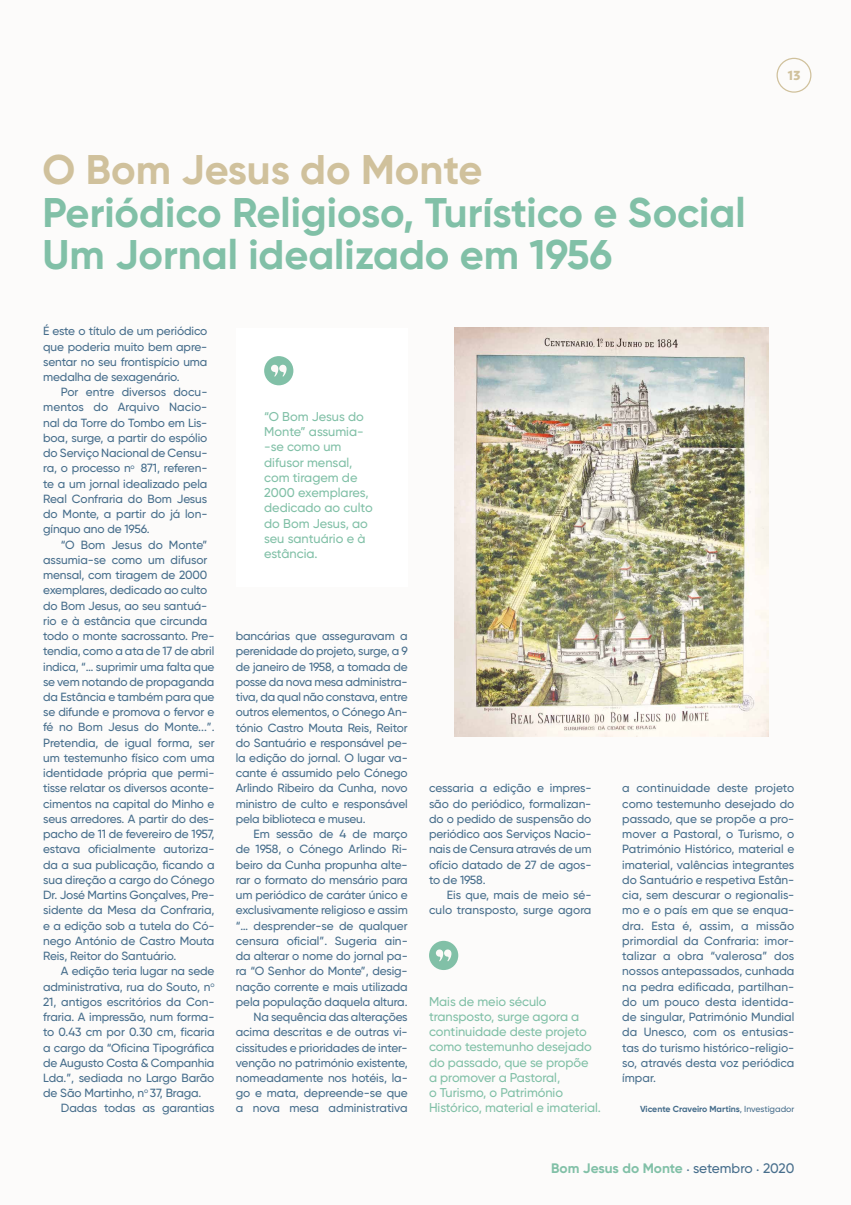
<style>
.page{position:relative;width:851px;height:1205px;background:#fff}
.page>*{position:absolute;margin:0;border:0;box-sizing:border-box;transform-origin:0 0}
.t1{font:700 41.38px/42.5px "Gilroy";color:#81c0a7}
.t2{font:700 41.38px "Gilroy";color:#d0c19c}
.t3{font:700 13.75px "Gilroy";color:#81c0a7}
.t4{font:500 12.75px/15.2px "Gilroy";letter-spacing:-.005em;color:#81c0a7}
.t5{font:900 12.5px "Verlag";color:#d0c19c}
.t6{font:500 11.88px/15.2px "Gilroy";letter-spacing:-.01em;color:#476e8c;text-align:justify}
.t7{font:700 8.75px "Gilroy";color:#476e8c}
.s1{font-weight:500}
.s2{font-weight:500;color:#476e8c}
</style>
<div class="page">
<div style="left:0;top:0;width:850px;height:1205px;background:#fcfbfa"></div>
<div style="left:429px;top:941px;width:29px;height:29px;background:#81c0a7;border-radius:50%"></div>
<svg style="left:436px;top:949px;width:15px;height:12px"></svg>
<div style="left:236px;top:328px;width:171px;height:258px;background:#fff"></div>
<div style="left:264px;top:356px;width:29px;height:29px;background:#81c0a7;border-radius:50%"></div>
<svg style="left:271px;top:365px;width:15px;height:12px"></svg>
<img style="left:455px;top:328px;width:313px;height:409px">
<div style="left:776px;top:58px;width:35px;height:35px;border:1px solid #d0c19c;border-radius:50%"></div>
<h1 class="t2" style="left:43px;top:144px;width:441px">O Bom Jesus do Monte</h1>
<h1 class="t1" style="left:43px;top:191px;width:704px">Periódico Religioso, Turístico e Social<br>Um Jornal idealizado em 1956</h1>
<p class="t5" style="left:787px;top:65px;width:15px">13</p>
<p class="t6" style="left:43px;top:323px;width:166px">É este o título de um periódico que poderia muito bem apre&shy;sentar no seu frontispício uma medalha de sexagenário.</p>
<p class="t6" style="left:43px;top:384px;width:166px;text-indent:18px">Por entre diversos docu&shy;mentos do Arquivo Nacio&shy;nal da Torre do Tombo em Lis&shy;boa, surge, a partir do espólio do Serviço Nacional de Censu&shy;ra, o processo n<sup>o</sup> 871, referen&shy;te a um jornal idealizado pela Real Confraria do Bom Jesus do Monte, a partir do já lon&shy;gínquo ano de 1956.</p>
<p class="t6" style="left:43px;top:537px;width:173px;text-align:left;text-indent:18px">“O Bom Jesus do Monte” assumia-se como um difusor mensal, com tiragem de 2000 exemplares, dedicado ao culto do Bom Jesus, ao seu santuá&shy;rio e à estância que circunda todo o monte sacrossanto. Pre&shy;tendia, como a ata de 17 de abril indica, “… suprimir uma falta que se vem notando de propaganda da Estância e também para que se difunde e promova o fervor e fé no Bom Jesus do Monte...”.<br>Pretendia, de igual forma, ser um testemunho físico com uma identidade própria que permi&shy;tisse relatar os diversos aconte&shy;cimentos na capital do Minho e seus arredores. A partir do des&shy;pacho de 11 de fevereiro de 1957, estava oficialmente autoriza&shy;da a sua publicação, ficando a sua direção a cargo do Cónego<br>Dr. José Martins Gonçalves, Pre&shy;sidente da Mesa da Confraria, e a edição sob a tutela do Có&shy;nego António de Castro Mouta<br>Reis, Reitor do Santuário.</p>
<p class="t6" style="left:43px;top:963px;width:173px;text-indent:18px">A edição teria lugar na sede administrativa, rua do Souto, n<sup>o </sup>21, antigos escritórios da Con&shy;fraria. A impressão, num forma&shy;to 0.43 cm por 0.30 cm, ficaria a cargo da “Oficina Tipográfica de Augusto Costa &amp; Companhia Lda.”, sediada no Largo Barão de São Martinho, n<sup>o</sup> 37, Braga.</p>
<p class="t6" style="left:61px;top:1100px;width:155px">Dadas todas as garantias</p>
<p class="t4" style="left:264px;top:409px;width:110px">“O Bom Jesus do<br>Monte” assumia--se como um difusor mensal, com tiragem de<br>2000 exemplares, dedicado ao culto do Bom Jesus, ao seu santuário e à estância.</p>
<p class="t6" style="left:236px;top:628px;width:173px">bancárias que asseguravam a perenidade do projeto, surge, a 9 de janeiro de 1958, a tomada de posse da nova mesa administra&shy;tiva, da qual não constava, entre outros elementos, o Cónego An&shy;tónio Castro Mouta Reis, Reitor do Santuário e responsável pe&shy;la edição do jornal. O lugar va&shy;cante é assumido pelo Cónego Arlindo Ribeiro da Cunha, novo ministro de culto e responsável pela biblioteca e museu.</p>
<p class="t6" style="left:236px;top:826px;width:173px;text-align:right">Em sessão de 4 de março<br>de 1958, o Cónego Arlindo Ri&shy;beiro da Cunha propunha alte&shy;rar o formato do mensário para um periódico de caráter único e exclusivamente religioso e assim “… desprender-se de qualquer censura oficial”. Sugeria ain&shy;da alterar o nome do jornal pa&shy;ra “O Senhor do Monte”, desig&shy;nação corrente e mais utilizada pela população daquela altura.<br>Na sequência das alterações acima descritas e de outras vi&shy;cissitudes e prioridades de inter&shy;venção no património existente, nomeadamente nos hotéis, la&shy;go e mata, depreende-se que a nova mesa administrativa</p>
<p class="t6" style="left:429px;top:780px;width:164px">cessaria a edição e impres&shy;são do periódico, formalizan&shy;do o pedido de suspensão do periódico aos Serviços Nacio&shy;nais de Censura através de um ofício datado de 27 de agos&shy;to de 1958.</p>
<p class="t6" style="left:429px;top:887px;width:164px;text-align:right">Eis que, mais de meio sé&shy;culo transposto, surge agora</p>
<p class="t4" style="left:429px;top:993px;width:173px">Mais de meio século transposto, surge agora a continuidade deste projeto como testemunho desejado do passado, que se propõe<br>a promover a Pastoral,<br>o Turismo, o Património<br>Histórico, material e imaterial.</p>
<p class="t6" style="left:622px;top:780px;width:174px">a continuidade deste projeto como testemunho desejado do passado, que se propõe a pro&shy;mover a Pastoral, o Turismo, o Património Histórico, material e imaterial, valências integrantes do Santuário e respetiva Estân&shy;cia, sem descurar o regionalis&shy;mo e o país em que se enqua&shy;dra. Esta é, assim, a missão primordial da Confraria: imor&shy;talizar a obra “valerosa” dos nossos antepassados, cunhada na pedra edificada, partilhan&shy;do um pouco desta identida&shy;de singular, Património Mundial da Unesco, com os entusias&shy;tas do turismo histórico-religio&shy;so, através desta voz periódica ímpar.</p>
<p class="t7" style="left:640px;top:1104px;width:156px">Vicente Craveiro Martins<span class="s1">, Investigador</span></p>
<p class="t3" style="left:551px;top:1160px;width:245px">Bom Jesus do Monte <span class="s2">· setembro · 2020</span></p>
</div>
